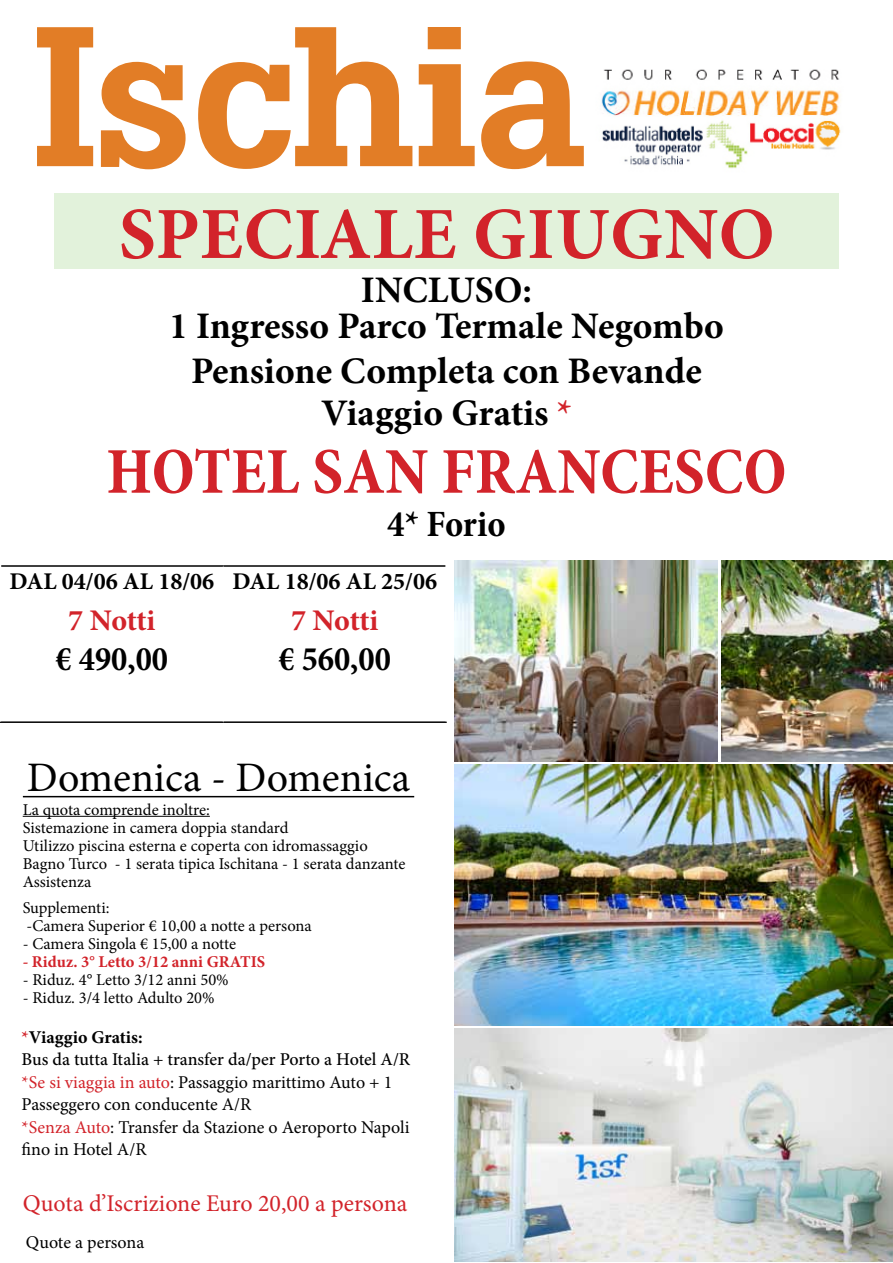
<style>
.page{position:relative;width:893px;height:1263px;background:#fff}
.page>*{position:absolute;margin:0;border:0;box-sizing:border-box;transform-origin:0 0}
.t1{font:700 73.5px "Minion Pro";letter-spacing:.01em;color:#d2232a}
.t2{font:700 condensed 66px "Minion Pro";color:#d2232a}
.t3{font:42px "Minion Pro";color:#000}
.t4{font:700 37.5px/36px "Minion Pro";color:#000;text-align:center}
.t5{font:700 condensed 37.5px "Minion Pro";letter-spacing:-.005em;color:#000}
.t6{font:700 34.5px "Minion Pro";color:#000;scale:.94 1}
.t7{font:700 30px "Minion Pro";letter-spacing:-.01em;color:#d2232a}
.t8{font:24px "Minion Pro";color:#d2232a}
.t9{font:700 24px "Minion Pro";color:#000}
.t10{font:18px/22.5px "Minion Pro";letter-spacing:-.005em;color:#000}
.t11{font:16.5px/18px "Minion Pro";color:#000}
.t12{font:700 16.5px "Minion Pro";color:#d2232a}
.s1{color:#d2232a}
.s2{font-weight:700;color:#d2232a}
.s3{font-weight:700}
.s4{font-weight:500}
</style>
<div class="page">
<div style="left:55px;top:193px;width:784px;height:76px;background:#e2f2db"></div>
<svg style="left:37px;top:27px;width:547px;height:142px"></svg>
<img style="left:601px;top:69px;width:240px;height:100px">
<hr style="left:1px;top:565px;width:222px;height:2px;background:#000">
<hr style="left:223px;top:565px;width:223px;height:2px;background:#000">
<hr style="left:0;top:721px;width:223px;height:2px;background:#000">
<hr style="left:223px;top:721px;width:224px;height:2px;background:#000">
<img style="left:455px;top:765px;width:437px;height:260px">
<img style="left:455px;top:1028px;width:438px;height:233px">
<hr style="left:23px;top:796px;width:391px;height:1px;background:#000">
<hr style="left:23px;top:816px;width:187px;height:1px;background:#000">
<img style="left:722px;top:560px;width:170px;height:202px">
<img style="left:455px;top:560px;width:263px;height:202px">
<h1 class="t1" style="left:119px;top:183px;width:657px">SPECIALE GIUGNO</h1>
<h3 class="t4" style="left:169px;top:272px;width:556px">INCLUSO:<br>1 Ingresso Parco Termale Negombo</h3>
<h3 class="t4" style="left:191px;top:350px;width:512px;line-height:42px">Pensione Completa con Bevande<br>Viaggio Gratis <span class="s1">*</span></h3>
<h2 class="t2" style="left:106px;top:426px;width:682px">HOTEL SAN FRANCESCO</h2>
<h3 class="t5" style="left:387px;top:498px;width:120px">4* Forio</h3>
<h3 class="t9" style="left:10px;top:565px;width:206px">DAL 04/06 AL 18/06</h3>
<h3 class="t7" style="left:68px;top:599px;width:89px">7 Notti</h3>
<h3 class="t6" style="left:56px;top:635px;width:121px">€ 490,00</h3>
<h3 class="t9" style="left:232px;top:565px;width:206px">DAL 18/06 AL 25/06</h3>
<h3 class="t7" style="left:291px;top:599px;width:89px">7 Notti</h3>
<h3 class="t6" style="left:278px;top:635px;width:121px">€ 560,00</h3>
<h3 class="t3" style="left:27px;top:749px;width:385px">Domenica - Domenica</h3>
<p class="t11" style="left:23px;top:800px;width:384px">La quota comprende inoltre:<br>Sistemazione in camera doppia standard<br>Utilizzo piscina esterna e coperta con idromassaggio Bagno Turco - 1 serata tipica Ischitana - 1 serata danzante Assistenza</p>
<p class="t11" style="left:23px;top:899px;width:291px">Supplementi:<br>-Camera Superior € 10,00 a notte a persona</p>
<p class="t11" style="left:23px;top:935px;width:215px">- Camera Singola € 15,00 a notte</p>
<p class="t12" style="left:23px;top:950px;width:244px">- Riduz. 3° Letto 3/12 anni GRATIS</p>
<p class="t11" style="left:23px;top:971px;width:207px">- Riduz. 4° Letto 3/12 anni 50%</p>
<p class="t11" style="left:23px;top:989px;width:193px">- Riduz. 3/4 letto Adulto 20%</p>
<p class="t10" style="left:22px;top:1026px;width:390px"><span class="s2">*</span><span class="s3">Viaggio Gratis:<br></span><span class="s4">Bus da tutta Italia + transfer da/per Porto a Hotel A/R </span><span class="s1">*Se si viaggia in auto</span>: Passaggio marittimo Auto + 1<br>Passeggero con conducente A/R<br><span class="s1">*Senza Auto</span>: Transfer da Stazione o Aeroporto Napoli fino in Hotel A/R</p>
<h3 class="t8" style="left:23px;top:1187px;width:386px">Quota d’Iscrizione Euro 20,00 a persona</h3>
<p class="t10" style="left:26px;top:1231px;width:120px">Quote a persona</p>
</div>
